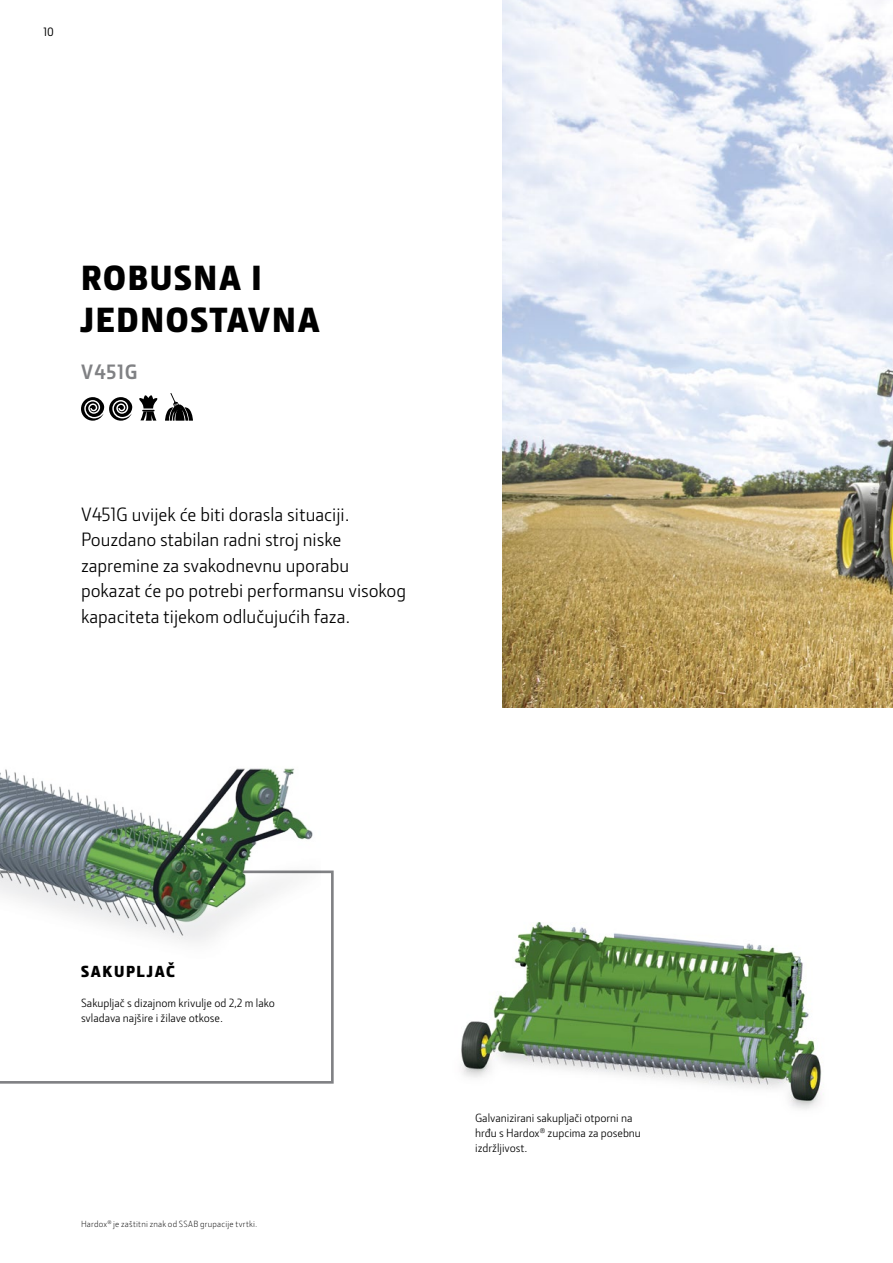
<style>
.page{position:relative;width:893px;height:1263px;background:#fff}
.page>*{position:absolute;margin:0;border:0;box-sizing:border-box;transform-origin:0 0}
.t1{font:900 36px/42px "Section";letter-spacing:.05em;color:#000}
.t2{font:700 21px "JD Sans Pro";letter-spacing:.05em;color:#808184}
.t3{font:19.5px/25.5px "JD Sans Pro";color:#000}
.t4{font:900 16.5px "Section";letter-spacing:.105em;color:#000}
.t5{font:12px/15px "JD Sans Pro";color:#000}
.t6{font:500 12px "JD Sans Pro";color:#000}
.t7{font:300 9px "JD Sans Pro";letter-spacing:.025em;color:#000}
</style>
<div class="page">
<svg style="left:81px;top:395px;width:77px;height:26px"></svg>
<svg style="left:165px;top:393px;width:28px;height:28px"></svg>
<svg style="left:0;top:870px;width:334px;height:214px"></svg>
<img style="left:0;top:768px;width:320px;height:190px">
<img style="left:122px;top:770px;width:164px;height:71px">
<img style="left:461px;top:922px;width:363px;height:187px">
<img style="left:502px;top:0;width:391px;height:708px">
<p class="t6" style="left:44px;top:23px;width:12px">10</p>
<h1 class="t1" style="left:81px;top:256px;width:240px">ROBUSNA I<br>JEDNOSTAVNA</h1>
<p class="t2" style="left:81px;top:358px;width:58px">V451G</p>
<p class="t3" style="left:81px;top:501px;width:327px">V451G uvijek će biti dorasla situaciji.<br>Pouzdano stabilan radni stroj niske zapremine za svakodnevnu uporabu pokazat će po potrebi performansu visokog kapaciteta tijekom odlučujućih faza.</p>
<p class="t4" style="left:81px;top:961px;width:95px">SAKUPLJAČ</p>
<p class="t5" style="left:81px;top:995px;width:195px">Sakupljač s dizajnom krivulje od 2,2 m lako svladava najšire i žilave otkose.</p>
<p class="t7" style="left:81px;top:1218px;width:178px">Hardox<sup>®</sup> je zaštitni znak od SSAB grupacije tvrtki.</p>
<p class="t5" style="left:475px;top:1110px;width:167px">Galvanizirani sakupljači otporni na hrđu s Hardox<sup>®</sup> zupcima za posebnu izdržljivost.</p>
</div>
